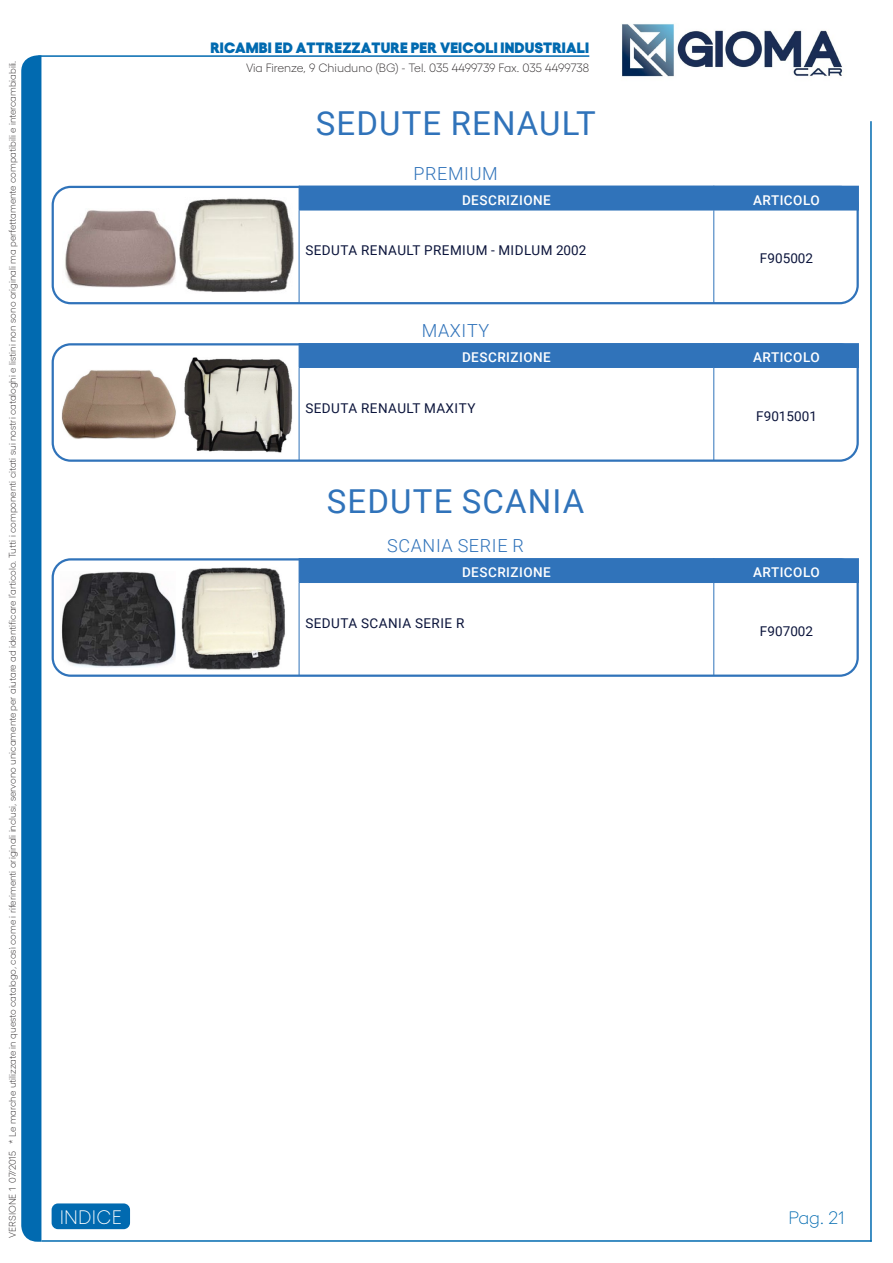
<style>
.page{position:relative;width:893px;height:1263px;background:#fff}
.page>*{position:absolute;margin:0;border:0;box-sizing:border-box;transform-origin:0 0}
.Titolo{font:33px "Roboto";letter-spacing:.035em;color:#3073ba}
.t1{font:300 19.5px "Yellix";letter-spacing:.01em;color:#fff}
.adattabile_per{font:300 18px "Roboto";letter-spacing:.035em;color:#3073ba}
.t2{font:300 18px "Yellix";color:#016ab0}
.t3{font:900 15px "Yellix";letter-spacing:.01em;color:#016ab0}
._1_desc_sottotitolo{font:13.5px "Roboto";letter-spacing:.035em;color:#0b143b}
._1_intestazione{font:500 13.5px "Roboto";letter-spacing:.035em;color:#fff}
._1_codice{font:13.5px "Roboto";color:#0b143b}
.t4{font:300 12px "Yellix";color:#231f20}
.t5{font:300 9.6px "Yellix";letter-spacing:-.005em;color:#231f20}
</style>
<div class="page">
<div style="left:21px;top:55px;width:20px;height:1187px;background:#016ab0"></div>
<hr style="left:38px;top:55px;width:551px;height:2px;background:#016ab0">
<hr style="left:41px;top:1240px;width:831px;height:2px;background:#016ab0">
<hr style="left:870px;top:121px;width:2px;height:1121px;background:#016ab0">
<div style="left:52px;top:1203px;width:78px;height:26px;background:#016ab0;border-radius:6px"></div>
<img style="left:622px;top:23px;width:221px;height:54px">
<hr style="left:299px;top:210px;width:1px;height:93px;background:#3073ba">
<div style="left:299px;top:186px;width:560px;height:24px;background:#3073ba"></div>
<hr style="left:299px;top:210px;width:415px;height:1px;background:#3073ba">
<hr style="left:714px;top:210px;width:145px;height:1px;background:#3073ba">
<hr style="left:714px;top:210px;width:1px;height:93px;background:#3073ba">
<hr style="left:299px;top:368px;width:1px;height:92px;background:#3073ba">
<div style="left:299px;top:343px;width:560px;height:24px;background:#3073ba"></div>
<hr style="left:299px;top:367px;width:415px;height:1px;background:#3073ba">
<hr style="left:714px;top:367px;width:145px;height:1px;background:#3073ba">
<hr style="left:714px;top:368px;width:1px;height:92px;background:#3073ba">
<hr style="left:299px;top:583px;width:1px;height:92px;background:#3073ba">
<div style="left:299px;top:558px;width:560px;height:24px;background:#3073ba"></div>
<hr style="left:299px;top:582px;width:415px;height:1px;background:#3073ba">
<hr style="left:714px;top:582px;width:145px;height:1px;background:#3073ba">
<hr style="left:714px;top:583px;width:1px;height:92px;background:#3073ba">
<img style="left:65px;top:210px;width:111px;height:77px">
<img style="left:179px;top:198px;width:115px;height:94px">
<div style="left:52px;top:186px;width:807px;height:118px;border:2px solid #3073ba;border-radius:18px"></div>
<img style="left:184px;top:357px;width:109px;height:96px">
<img style="left:61px;top:370px;width:115px;height:69px">
<div style="left:52px;top:343px;width:807px;height:119px;border:2px solid #3073ba;border-radius:18px"></div>
<img style="left:181px;top:567px;width:104px;height:103px">
<img style="left:61px;top:572px;width:114px;height:95px">
<div style="left:52px;top:558px;width:807px;height:119px;border:2px solid #3073ba;border-radius:18px"></div>
<p class="t5" style="left:5px;top:1238px;width:1179px;rotate:-90deg">VERSIONE 1 07/2015 * Le marche utilizzate in questo catalogo, così come i riferimenti originali inclusi, servono unicamente per aiutare ad identificare l’articolo. Tutti i componenti citati sui nostri cataloghi e listini non sono originali ma perfettamente compatibili e intercambiabili.</p>
<h2 class="t1" style="left:60px;top:1203px;width:64px">INDICE</h2>
<h3 class="t3" style="left:210px;top:35px;width:380px">RICAMBI ED ATTREZZATURE PER VEICOLI INDUSTRIALI</h3>
<p class="t4" style="left:246px;top:59px;width:345px">Via Firenze, 9 Chiuduno (BG) - Tel. 035 4499739 Fax. 035 4499738</p>
<p class="Titolo" style="left:316px;top:100px;width:282px">SEDUTE RENAULT</p>
<p class="adattabile_per" style="left:413px;top:161px;width:86px">PREMIUM</p>
<p class="_1_intestazione" style="left:462px;top:191px;width:90px">DESCRIZIONE</p>
<p class="_1_intestazione" style="left:753px;top:191px;width:68px">ARTICOLO</p>
<p class="_1_desc_sottotitolo" style="left:305px;top:241px;width:283px">SEDUTA RENAULT PREMIUM - MIDLUM 2002</p>
<p class="_1_codice" style="left:760px;top:249px;width:55px">F905002</p>
<p class="adattabile_per" style="left:422px;top:318px;width:69px">MAXITY</p>
<p class="_1_intestazione" style="left:462px;top:348px;width:90px">DESCRIZIONE</p>
<p class="_1_intestazione" style="left:753px;top:348px;width:68px">ARTICOLO</p>
<p class="_1_desc_sottotitolo" style="left:305px;top:399px;width:172px">SEDUTA RENAULT MAXITY</p>
<p class="_1_codice" style="left:756px;top:407px;width:62px">F9015001</p>
<p class="Titolo" style="left:327px;top:478px;width:259px">SEDUTE SCANIA</p>
<p class="adattabile_per" style="left:387px;top:533px;width:138px">SCANIA SERIE R</p>
<p class="_1_intestazione" style="left:462px;top:563px;width:90px">DESCRIZIONE</p>
<p class="_1_intestazione" style="left:753px;top:563px;width:68px">ARTICOLO</p>
<p class="_1_desc_sottotitolo" style="left:305px;top:614px;width:161px">SEDUTA SCANIA SERIE R</p>
<p class="_1_codice" style="left:760px;top:622px;width:55px">F907002</p>
<h3 class="t2" style="left:788px;top:1204px;width:57px">Pag. 21</h3>
</div>
